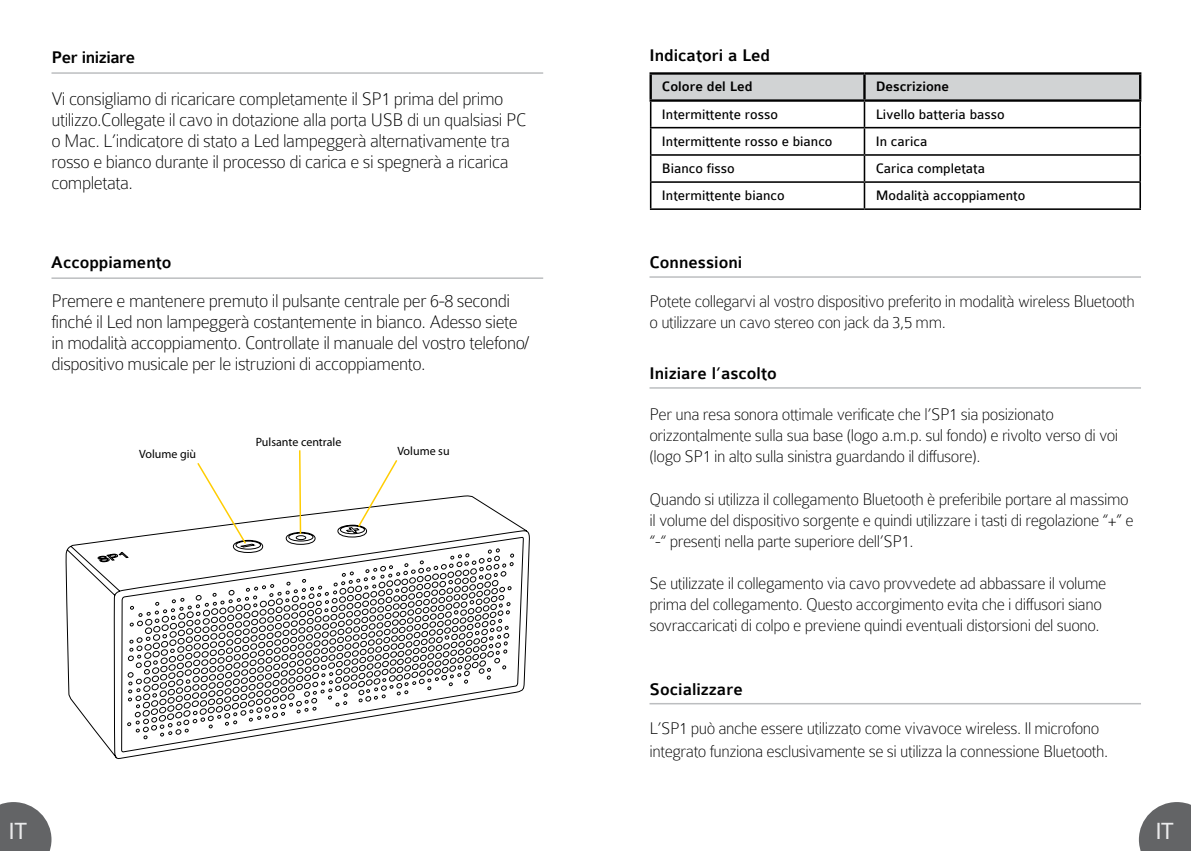
<style>
.page{position:relative;width:1191px;height:851px;background:#fff}
.page>*{position:absolute;margin:0;border:0;box-sizing:border-box;transform-origin:0 0}
.t1{font:24px "Myriad Pro";color:#ebebec}
.t2{font:100 19.5px/21px "Colaborate";letter-spacing:-.025em;color:#000}
.t3{font:100 18px/21px "Colaborate";letter-spacing:-.025em;color:#000}
.t4{font:500 18px "Colaborate";color:#000}
.t5{font:500 18px "Colaborate";letter-spacing:-.025em;color:#000}
.t6{font:14.7px "Colaborate";color:#000}
.t7{font:500 14.7px "Colaborate";color:#000}
.t8{font:12px "Myriad Pro";color:#000}
</style>
<div class="page">
<svg style="left:0;top:802px;width:51px;height:48px;background:#767779"></svg>
<svg style="left:1138px;top:802px;width:53px;height:48px;background:#797a7c"></svg>
<hr style="left:1139px;top:102px;width:2px;height:25px;background:#000">
<hr style="left:864px;top:127px;width:277px;height:1px;background:#000">
<hr style="left:1139px;top:128px;width:2px;height:26px;background:#000">
<hr style="left:864px;top:154px;width:277px;height:2px;background:#000">
<hr style="left:1139px;top:156px;width:2px;height:25px;background:#000">
<svg style="left:650px;top:75px;width:490px;height:133px"></svg>
<hr style="left:864px;top:181px;width:277px;height:2px;background:#000">
<hr style="left:863px;top:183px;width:2px;height:25px;background:#000">
<hr style="left:1139px;top:183px;width:2px;height:25px;background:#000">
<hr style="left:650px;top:208px;width:214px;height:2px;background:#000">
<hr style="left:864px;top:208px;width:277px;height:2px;background:#000">
<hr style="left:649px;top:72px;width:215px;height:3px;background:#000">
<hr style="left:649px;top:75px;width:3px;height:24px;background:#000">
<hr style="left:864px;top:72px;width:277px;height:3px;background:#000">
<hr style="left:863px;top:75px;width:2px;height:24px;background:#000">
<hr style="left:1139px;top:75px;width:2px;height:24px;background:#000">
<hr style="left:649px;top:99px;width:215px;height:3px;background:#000">
<hr style="left:864px;top:99px;width:277px;height:3px;background:#000">
<hr style="left:51px;top:277px;width:492px;height:2px;background:#bcbec0">
<hr style="left:51px;top:72px;width:492px;height:2px;background:#bcbec0">
<hr style="left:649px;top:276px;width:492px;height:2px;background:#bcbec0">
<hr style="left:649px;top:702px;width:492px;height:2px;background:#bcbec0">
<hr style="left:649px;top:387px;width:492px;height:1px;background:#bcbec0">
<svg style="left:65px;top:495px;width:465px;height:264px"></svg>
<svg style="left:97px;top:548px;width:417px;height:191px"></svg>
<svg style="left:146px;top:557px;width:348px;height:171px"></svg>
<svg style="left:248px;top:568px;width:250px;height:138px"></svg>
<svg style="left:196px;top:463px;width:51px;height:82px"></svg>
<hr style="left:299px;top:450px;width:2px;height:83px;background:#ffcd03">
<svg style="left:356px;top:460px;width:43px;height:68px"></svg>
<p class="t5" style="left:51px;top:48px;width:85px">Per iniziare</p>
<p class="t2" style="left:51px;top:88px;width:476px">Vi consigliamo di ricaricare completamente il SP1 prima del primo utilizzo.Collegate il cavo in dotazione alla porta USB di un qualsiasi PC o Mac. L’indicatore di stato a Led lampeggerà alternativamente tra rosso e bianco durante il processo di carica e si spegnerà a ricarica completata.</p>
<p class="t4" style="left:649px;top:46px;width:122px">Indicatori a Led</p>
<p class="t7" style="left:662px;top:79px;width:92px">Colore del Led</p>
<p class="t7" style="left:875px;top:79px;width:75px">Descrizione</p>
<p class="t6" style="left:662px;top:106px;width:117px">Intermittente rosso</p>
<p class="t6" style="left:875px;top:106px;width:130px">Livello batteria basso</p>
<p class="t6" style="left:662px;top:133px;width:172px">Intermittente rosso e bianco</p>
<p class="t6" style="left:875px;top:133px;width:53px">In carica</p>
<p class="t6" style="left:662px;top:161px;width:74px">Bianco fisso</p>
<p class="t6" style="left:875px;top:161px;width:111px">Carica completata</p>
<p class="t6" style="left:662px;top:188px;width:124px">Intermittente bianco</p>
<p class="t6" style="left:875px;top:188px;width:151px">Modalità accoppiamento</p>
<p class="t4" style="left:51px;top:253px;width:122px">Accoppiamento</p>
<p class="t4" style="left:649px;top:253px;width:94px">Connessioni</p>
<p class="t2" style="left:51px;top:290px;width:479px">Premere e mantenere premuto il pulsante centrale per 6-8 secondi finché il Led non lampeggerà costantemente in bianco. Adesso siete in modalità accoppiamento. Controllate il manuale del vostro telefono/ dispositivo musicale per le istruzioni di accoppiamento.</p>
<p class="t8" style="left:256px;top:434px;width:87px">Pulsante centrale</p>
<p class="t8" style="left:139px;top:446px;width:58px">Volume giù</p>
<p class="t8" style="left:397px;top:443px;width:54px">Volume su</p>
<p class="t3" style="left:649px;top:291px;width:487px">Potete collegarvi al vostro dispositivo preferito in modalità wireless Bluetooth o utilizzare un cavo stereo con jack da 3,5 mm.</p>
<p class="t4" style="left:649px;top:363px;width:129px">Iniziare l’ascolto</p>
<p class="t3" style="left:649px;top:403px;width:470px">Per una resa sonora ottimale verificate che l’SP1 sia posizionato orizzontalmente sulla sua base (logo a.m.p. sul fondo) e rivolto verso di voi (logo SP1 in alto sulla sinistra guardando il diffusore).</p>
<p class="t3" style="left:649px;top:489px;width:486px">Quando si utilizza il collegamento Bluetooth è preferibile portare al massimo il volume del dispositivo sorgente e quindi utilizzare i tasti di regolazione “+” e “-“ presenti nella parte superiore dell’SP1.</p>
<p class="t3" style="left:649px;top:573px;width:458px">Se utilizzate il collegamento via cavo provvedete ad abbassare il volume prima del collegamento. Questo accorgimento evita che i diffusori siano sovraccaricati di colpo e previene quindi eventuali distorsioni del suono.</p>
<p class="t4" style="left:649px;top:679px;width:95px">Socializzare</p>
<p class="t3" style="left:649px;top:717px;width:460px;line-height:22.5px">L’SP1 può anche essere utilizzato come vivavoce wireless. Il microfono integrato funziona esclusivamente se si utilizza la connessione Bluetooth.</p>
<h1 class="t1" style="left:9px;top:815px;width:19px">IT</h1>
<h1 class="t1" style="left:1155px;top:815px;width:19px">IT</h1>
</div>
